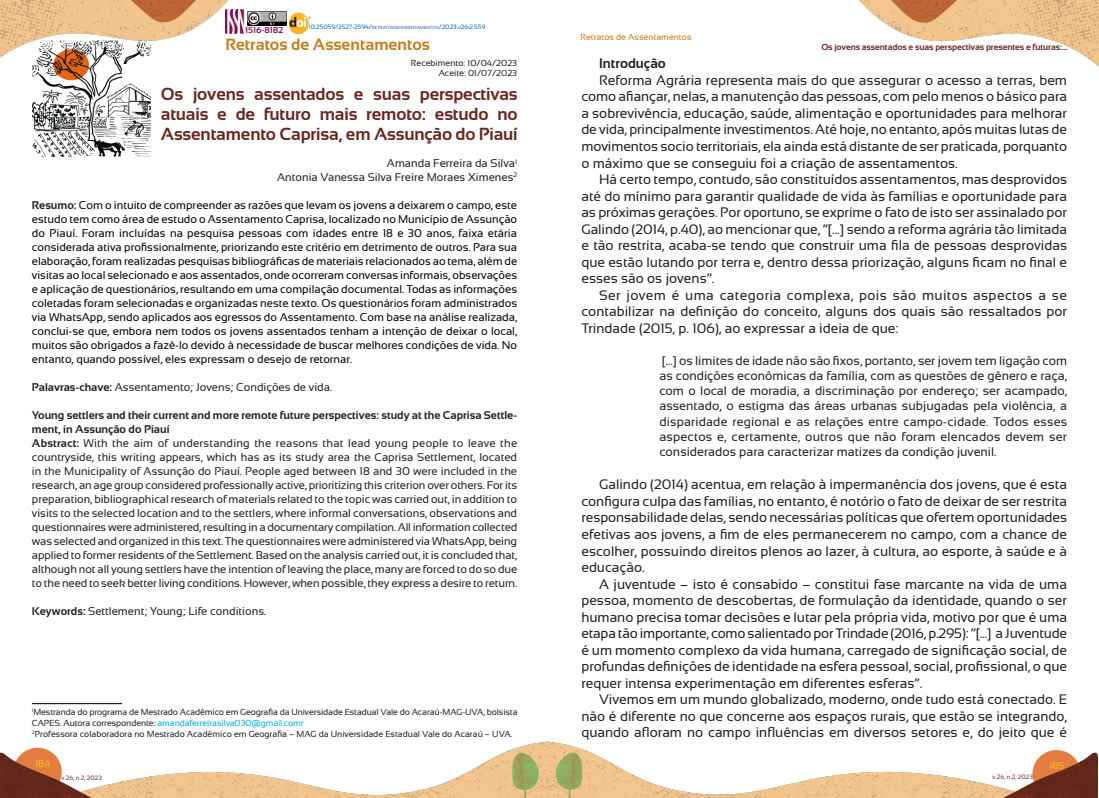
<style>
.page{position:relative;width:1099px;height:798px;background:#fff}
.page>*{position:absolute;margin:0;border:0;box-sizing:border-box;transform-origin:0 0}
.t1{font:700 17.5px/20px "Sansation";letter-spacing:-.01em;color:#6a2820;text-align:justify}
.t2{font:700 16.25px "Sansation";color:#c57b18}
.Corpo_do_texto{font:13.75px/16.5px "Sansation";color:#231f20;text-align:justify}
.Corpo_do_texto-2{font:700 13.75px "Sansation";color:#231f20}
.recuo{font:12.5px/15.2px "Sansation";color:#231f20;text-align:justify}
.Corpo_do_texto-3{font:11.25px/14px "Sansation";color:#231f20;text-align:justify}
.Corpo_do_texto-4{font:11.25px/14px "Sansation";color:#000;text-align:justify}
.t3{font:700 11.25px/14px "Sansation";color:#231f20}
.t4{font:10px "Sansation";color:#f1bf18}
.Nota_de_rodape{font:8.75px/11.2px "Sansation";letter-spacing:-.01em;color:#231f20}
.t5{font:700 8.75px "Sansation";letter-spacing:-.01em;color:#6a2820}
.Corpo_do_texto-5{font:8.75px "Sansation";color:#231f20}
.t6{font:8.75px "Sansation";color:#c57b18}
.t7{font:700 8.75px "Sansation";color:#8a165e}
.t8{font:6.25px "Sansation";color:#0563c1}
.t9{font:6.25px "Sansation";color:#6a2820}
.s1{font-size:4.38px}
.s2{font-weight:700;color:#231f20}
.s3{font-weight:700}
.s4{color:#00aeef}
</style>
<div class="page">
<img style="left:859px;top:0;width:239px;height:66px">
<img style="left:548px;top:741px;width:548px;height:56px">
<img style="left:0;top:741px;width:548px;height:56px">
<img style="left:0;top:0;width:296px;height:77px">
<img style="left:225px;top:9px;width:19px;height:24px">
<img style="left:247px;top:12px;width:39px;height:14px">
<img style="left:289px;top:12px;width:22px;height:21px">
<img style="left:33px;top:37px;width:123px;height:120px">
<div style="left:122px;top:64px;width:23px;height:18px;background:#fff"></div>
<hr style="left:32px;top:702px;width:90px;height:2px;background:#231f20">
<p class="t7" style="left:245px;top:25px;width:40px">1516-8182</p>
<p class="t8" style="left:309px;top:24px;width:178px">10.25059/2527-2594/<span class="s1">RETRATOSDEASSENTAMENTOS</span>/2023.<span class="s1">V</span>26<span class="s1">I</span>2.559</p>
<p class="t2" style="left:225px;top:35px;width:206px">Retratos de Assentamentos</p>
<p class="Corpo_do_texto-5" style="left:411px;top:58px;width:108px">Recebimento: 10/04/2023</p>
<p class="Corpo_do_texto-5" style="left:438px;top:68px;width:80px">Aceite: 01/07/2023</p>
<p class="t1" style="left:161px;top:84px;width:358px">Os jovens assentados e suas perspectivas atuais e de futuro mais remoto: estudo no Assentamento Caprisa, em Assunção do Piauí</p>
<p class="Corpo_do_texto-3" style="left:387px;top:156px;width:132px">Amanda Ferreira da Silva<sup>1</sup></p>
<p class="Corpo_do_texto-3" style="left:277px;top:170px;width:242px">Antonia Vanessa Silva Freire Moraes Ximenes<sup>2</sup></p>
<p class="Corpo_do_texto-4" style="left:32px;top:198px;width:487px"><span class="s2">Resumo:</span> Com o intuito de compreender as razões que levam os jovens a deixarem o campo, este estudo tem como área de estudo o Assentamento Caprisa, localizado no Município de Assunção do Piauí. Foram incluídas na pesquisa pessoas com idades entre 18 e 30 anos, faixa etária considerada ativa profissionalmente, priorizando este critério em detrimento de outros. Para sua elaboração, foram realizadas pesquisas bibliográficas de materiais relacionados ao tema, além de visitas ao local selecionado e aos assentados, onde ocorreram conversas informais, observações e aplicação de questionários, resultando em uma compilação documental. Todas as informações coletadas foram selecionadas e organizadas neste texto. Os questionários foram administrados via WhatsApp, sendo aplicados aos egressos do Assentamento. Com base na análise realizada, conclui-se que, embora nem todos os jovens assentados tenham a intenção de deixar o local, muitos são obrigados a fazê-lo devido à necessidade de buscar melhores condições de vida. No entanto, quando possível, eles expressam o desejo de retornar.</p>
<p class="Corpo_do_texto-3" style="left:32px;top:380px;width:302px"><span class="s3">Palavras-chave:</span> Assentamento; Jovens; Condições de vida.</p>
<p class="t3" style="left:32px;top:408px;width:487px">Young settlers and their current and more remote future perspectives: study at the Caprisa Settle&shy;ment, in Assunção do Piauí</p>
<p class="Corpo_do_texto-3" style="left:32px;top:436px;width:487px"><span class="s3">Abstract:</span> With the aim of understanding the reasons that lead young people to leave the countryside, this writing appears, which has as its study area the Caprisa Settlement, located in the Municipality of Assunção do Piauí. People aged between 18 and 30 were included in the research, an age group considered professionally active, prioritizing this criterion over others. For its preparation, bibliographical research of materials related to the topic was carried out, in addition to visits to the selected location and to the settlers, where informal conversations, observations and questionnaires were administered, resulting in a documentary compilation. All information collected was selected and organized in this text. The questionnaires were administered via WhatsApp, being applied to former residents of the Settlement. Based on the analysis carried out, it is concluded that, although not all young settlers have the intention of leaving the place, many are forced to do so due to the need to seek better living conditions. However, when possible, they express a desire to return.</p>
<p class="Corpo_do_texto-3" style="left:32px;top:604px;width:236px"><span class="s3">Keywords:</span> Settlement; Young; Life conditions.</p>
<p class="Nota_de_rodape" style="left:32px;top:705px;width:487px"><sup>1</sup>Mestranda do programa de Mestrado Acadêmico em Geografia da Universidade Estadual Vale do Acaraú-MAG-UVA, bolsista<br>CAPES. Autora correspondente: <span class="s4">amandaferreirasilva030@gmail.comr</span></p>
<p class="Nota_de_rodape" style="left:32px;top:728px;width:482px"><sup>2</sup>Professora colaboradora no Mestrado Acadêmico em Geografia – MAG da Universidade Estadual Vale do Acaraú – UVA.</p>
<p class="t4" style="left:35px;top:757px;width:17px">184</p>
<p class="t9" style="left:62px;top:773px;width:42px">v.26, n.2, 2023</p>
<p class="t6" style="left:580px;top:32px;width:112px">Retratos de Assentamentos</p>
<p class="t5" style="left:821px;top:42px;width:248px">Os jovens assentados e suas perspectivas presentes e futuras:...</p>
<p class="Corpo_do_texto-2" style="left:599px;top:56px;width:68px">Introdução</p>
<p class="Corpo_do_texto" style="left:581px;top:72px;width:487px;text-indent:18px">Reforma Agrária representa mais do que assegurar o acesso a terras, bem como afiançar, nelas, a manutenção das pessoas, com pelo menos o básico para a sobrevivência, educação, saúde, alimentação e oportunidades para melhorar de vida, principalmente investimentos. Até hoje, no entanto, após muitas lutas de movimentos socio territoriais, ela ainda está distante de ser praticada, porquanto o máximo que se conseguiu foi a criação de assentamentos.</p>
<p class="Corpo_do_texto" style="left:581px;top:171px;width:487px;text-indent:18px">Há certo tempo, contudo, são constituídos assentamentos, mas desprovidos até do mínimo para garantir qualidade de vida às famílias e oportunidade para as próximas gerações. Por oportuno, se exprime o fato de isto ser assinalado por Galindo (2014, p.40), ao mencionar que, “[...] sendo a reforma agrária tão limitada e tão restrita, acaba-se tendo que construir uma fila de pessoas desprovidas que estão lutando por terra e, dentro dessa priorização, alguns ficam no final e esses são os jovens”.</p>
<p class="Corpo_do_texto" style="left:581px;top:286px;width:487px;text-indent:18px">Ser jovem é uma categoria complexa, pois são muitos aspectos a se contabilizar na definição do conceito, alguns dos quais são ressaltados por Trindade (2015, p. 106), ao expressar a ideia de que:</p>
<p class="recuo" style="left:659px;top:352px;width:409px">[...] os limites de idade não são fixos, portanto, ser jovem tem ligação com as condições econômicas da família, com as questões de gênero e raça, com o local de moradia, a discriminação por endereço; ser acampado, assentado, o estigma das áreas urbanas subjugadas pela violência, a disparidade regional e as relações entre campo-cidade. Todos esses aspectos e, certamente, outros que não foram elencados devem ser considerados para caracterizar matizes da condição juvenil.</p>
<p class="Corpo_do_texto" style="left:581px;top:476px;width:487px;text-indent:18px">Galindo (2014) acentua, em relação à impermanência dos jovens, que é esta configura culpa das famílias, no entanto, é notório o fato de deixar de ser restrita responsabilidade delas, sendo necessárias políticas que ofertem oportunidades efetivas aos jovens, a fim de eles permanecerem no campo, com a chance de escolher, possuindo direitos plenos ao lazer, à cultura, ao esporte, à saúde e à educação.</p>
<p class="Corpo_do_texto" style="left:581px;top:575px;width:487px;text-indent:18px">A juventude – isto é consabido – constitui fase marcante na vida de uma pessoa, momento de descobertas, de formulação da identidade, quando o ser humano precisa tomar decisões e lutar pela própria vida, motivo por que é uma etapa tão importante, como salientado por Trindade (2016, p.295): “[...] a Juventude é um momento complexo da vida humana, carregado de significação social, de profundas definições de identidade na esfera pessoal, social, profissional, o que requer intensa experimentação em diferentes esferas”.</p>
<p class="Corpo_do_texto" style="left:581px;top:691px;width:487px;text-indent:18px">Vivemos em um mundo globalizado, moderno, onde tudo está conectado. E não é diferente no que concerne aos espaços rurais, que estão se integrando, quando afloram no campo influências em diversos setores e, do jeito que é</p>
<p class="t9" style="left:992px;top:773px;width:42px">v.26, n.2, 2023</p>
<p class="t4" style="left:1049px;top:759px;width:16px">185</p>
</div>
